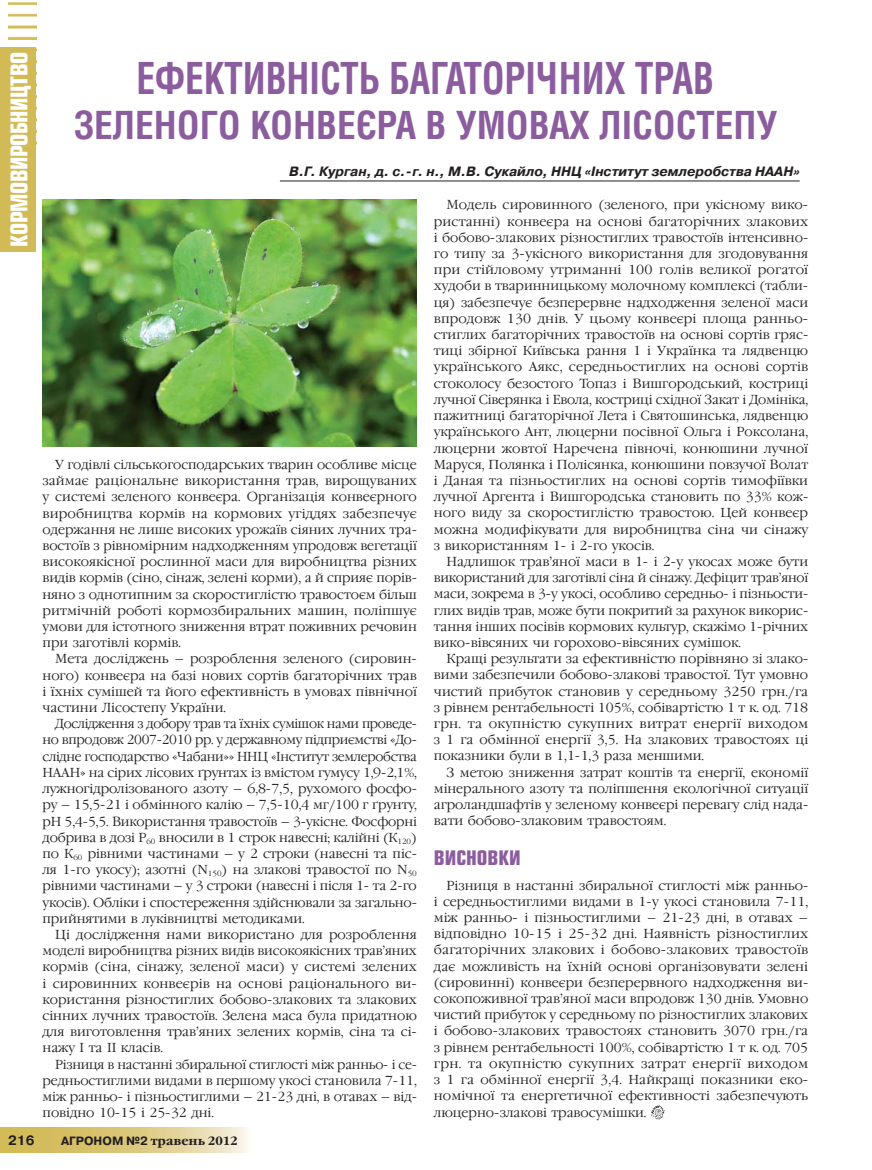
<style>
.page{position:relative;width:872px;height:1170px;background:#fff}
.page>*{position:absolute;margin:0;border:0;box-sizing:border-box;transform-origin:0 0}
.t1{font:700 42.75px "AG Letterica Condensed";color:#8b5d9e;scale:.88 1}
.t2{font:700 37.5px "AG Letterica Condensed";color:#8b5d9e}
.t3{font:700 22.5px "Europe Cond";letter-spacing:-.02em;color:#fff}
.t4{font:700 19.5px "Europe Cond";color:#8b5d9e}
.t5{font:italic 700 13.5px "Pragmatica C";color:#231f20}
.t6{font:700 13.5px "Pragmatica C";color:#231f20}
.t7{font:300 13.05px/16.2px "Garamond C";color:#231f20;text-align:justify}
.t8{font:700 12px "Garamond C";color:#231f20}
.s1{font-family:"Pragmatica C"}
</style>
<div class="page">
<svg style="left:0;top:1127px;width:249px;height:25px;background:#decc87"></svg>
<img style="left:8px;top:2px;width:28px;height:38px">
<div style="left:0;top:47px;width:36px;height:204px;background:#d2bb57"></div>
<svg style="left:651px;top:1105px;width:14px;height:14px"></svg>
<hr style="left:280px;top:181px;width:519px;height:1px;background:#231f20">
<img style="left:43px;top:200px;width:374px;height:246px">
<h3 class="t3" style="left:4px;top:247px;width:196px;rotate:-90deg">КОРМОВИРОБНИЦТВО</h3>
<h1 class="t1" style="left:137px;top:53px;width:658px">ЕФЕКТИВНІСТЬ БАГАТОРІЧНИХ ТРАВ</h1>
<h2 class="t2" style="left:73px;top:103px;width:705px">ЗЕЛЕНОГО КОНВЕЄРА В УМОВАХ ЛІСОСТЕПУ</h2>
<p class="t5" style="left:289px;top:164px;width:512px">В.Г. Курган, д. с.- г. н., М.В. Сукайло, ННЦ «Інститут землеробства НААН»</p>
<p class="t7" style="left:43px;top:458px;width:376px;text-indent:13px">У годівлі сільськогосподарських тварин особ ливе місце займає раціональне використання трав, вирощуваних у системі зеленого конвеє ра. Організація конвеєрного виробництва кор мів на кормових угіддях забезпечує одержан ня не лише високих урожаїв сіяних лучних тра&shy;востоїв з рівномірним надходженням упродовж вегетації високоякісної рослинної маси для ви робництва різних видів кормів (сіно, сінаж, зелені корми), а й сприяє порів&shy;няно з однотип ним за скоростиглістю травостоєм більш рит мічній роботі кормозбиральних машин, поліп шує умови для істотного зниження втрат по живних речовин при заготівлі кормів.</p>
<p class="t7" style="left:43px;top:652px;width:376px;text-indent:13px">Мета досліджень – розроблення зелено го (сировин&shy;ного) конвеєра на базі нових сортів багаторічних трав і їхніх сумішей та його ефек тивність в умовах північної частини Лісостепу України.</p>
<p class="t7" style="left:43px;top:717px;width:376px;text-indent:13px">Дослідження з добору трав та їхніх сумішок нами проведе&shy;но впродовж 2007- 2010 рр. у державному підприємстві «До&shy;слідне господар ство «Чабани»» ННЦ «Інститут землеробства НААН» на сірих лісових ґрунтах із вмістом гу мусу 1,9- 2,1%, лужногідролізованого азоту – 6,8- 7,5, рухомого фосфо&shy;ру – 15,5- 21 і обмін ного калію – 7,5- 10,4 мг/ 100 г ґрунту, рН 5,4- 5,5. Використання травостоїв – 3- укісне. Фос форні добрива в дозі Р<sub>60</sub> вносили в 1 строк на весні; калійні (К<sub>120</sub>) по К<sub>60</sub> рівними частинами – у 2 строки (навесні та піс&shy;ля 1- го укосу); азотні (N<sub>150</sub>) на злакові травостої по N<sub>50 </sub>рівними час тинами – у 3 строки (навесні і після 1- та 2- го укосів). Обліки і спостереження здійснювали за загально&shy;прийнятими в луківництві методиками.</p>
<p class="t7" style="left:43px;top:928px;width:376px;text-indent:13px">Ці дослідження нами використано для розроблення моделі виробництва різних видів високоякісних трав’яних кормів (сіна, сінажу, зеленої маси) у системі зе лених і сировинних конвеєрів на основі раціо нального ви&shy;користання різностиглих бобово- злакових та злакових сінних лучних травостоїв. Зелена маса була придатною для виготовлен ня трав’яних зелених кормів, сіна та сі&shy;нажу І та II класів.</p>
<p class="t7" style="left:43px;top:1057px;width:376px;text-indent:13px">Різниця в настанні збиральної стиглості між ранньо- і се&shy;редньостиглими видами в першому укосі становила 7- 11, між ранньо- і пізньостиг лими – 21- 23 дні, в отавах – від&shy;повідно 10- 15 і 25- 32 дні.</p>
<p class="t7" style="left:434px;top:198px;width:376px;text-indent:13px">Модель сировинного (зеленого, при укісно му вико&shy;ристанні) конвеєра на основі багаторіч них злакових і бобово- злакових різностиглих травостоїв інтенсивно&shy;го типу за 3- укісного використання для згодовування при стійловому утриманні 100 голів великої рогатої худоби в тваринницькому молочному комплексі (табли&shy;ця) забезпечує безперервне надходження зе леної маси впродовж 130 днів. У цьому конвеєрі площа ранньо&shy;стиглих багаторічних травостоїв на основі сортів гряс&shy;тиці збірної Київська ран ня 1 і Українка та лядвенцю українського Аякс, середньостиглих на основі сортів стоколосу безостого Топаз і Вишгородський, костриці луч ної Сіверянка і Евола, костриці східної Закат і Домініка, пажитниці багаторічної Лета і Святошинська, лядвенцю українського Ант, люцерни посівної Ольга і Роксолана, люцерни жовтої Наречена півночі, конюшини лучної Маруся, Полянка і Полісянка, конюшини повзучої Волат і Даная та пізньостиглих на основі сортів тимофіївки лучної Аргента і Вишгородська стано вить по 33% кож&shy;ного виду за скоростиглістю травостою. Цей конвеєр можна модифікувати для виробництва сіна чи сінажу з використан ням 1- і 2- го укосів.</p>
<p class="t7" style="left:434px;top:555px;width:376px;text-indent:13px">Надлишок трав’яної маси в 1- і 2- у укосах може бути використаний для заготівлі сіна й сінажу. Дефіцит трав’яної маси, зокрема в 3- у укосі, особливо середньо- і пізньости&shy;глих видів трав, може бути покритий за рахунок викорис&shy;тання інших посівів кормових культур, скажімо 1- річних вико- вівсяних чи горохово- вівсяних сумішок.</p>
<p class="t7" style="left:434px;top:652px;width:376px;text-indent:13px">Кращі результати за ефективністю порівня но зі злако&shy;вими забезпечили бобово- злакові травостої. Тут умовно чистий прибуток стано вив у середньому 3250 грн./ га з рівнем рента бельності 105%, собівартістю 1 т к. од. 718 грн. та окупністю сукупних витрат енергії виходом з 1 га обмінної енергії 3,5. На злакових травостоях ці показники були в 1,1- 1,3 раза мен шими.</p>
<p class="t7" style="left:434px;top:765px;width:376px;text-indent:13px">З метою зниження затрат коштів та енергії, економії мінерального азоту та поліпшення еко логічної ситуації агроландшафтів у зеленому конвеєрі перевагу слід нада&shy;вати бобово- злако вим травостоям.</p>
<h3 class="t4" style="left:434px;top:844px;width:88px">ВИСНОВКИ</h3>
<p class="t7" style="left:434px;top:878px;width:376px;text-indent:13px">Різниця в настанні збиральної стиглості між ранньо&shy;і середньостиглими видами в 1- у укосі становила 7- 11, між ранньо- і пізньо стиглими – 21- 23 дні, в отавах – відповід но 10- 15 і 25- 32 дні. Наявність різностиглих багаторічних злакових і бобово- злакових травостоїв дає можливість на їхній основі організовувати зелені (сировинні) конвеєри безперервного надходження ви&shy;сокопоживної трав’яної маси впродовж 130 днів. Умовно чи стий прибуток у середньому по різностиглих злакових і бобово- злакових травостоях ста новить 3070 грн./ га з рівнем рентабельності 100%, собівартістю 1 т к. од. 705 грн. та окуп ністю сукупних затрат енергії виходом з 1 га обмінної енергії 3,4. Найкращі показники еко&shy;номічної та енергетичної ефективності забезпечують люцерно- злакові травосумішки.</p>
<p class="t6" style="left:8px;top:1133px;width:28px">216</p>
<p class="t8" style="left:61px;top:1133px;width:178px"><span class="s1">АГРОНОМ №2</span> травень 2012</p>
</div>
